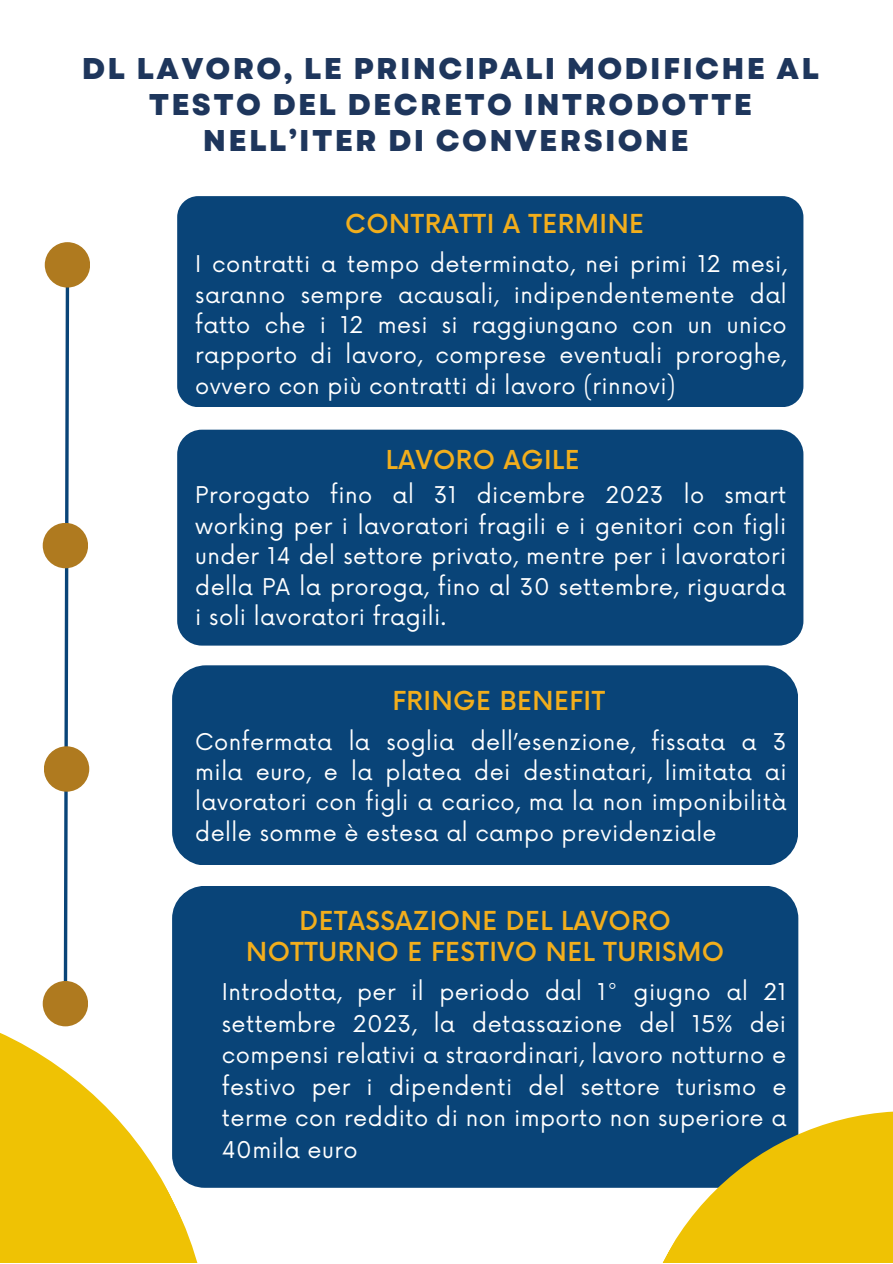
<style>
.page{position:relative;width:893px;height:1264px;background:#fff}
.page>*{position:absolute;margin:0;border:0;box-sizing:border-box;transform-origin:0 0}
.t1{font:800 30px/36px "Garet";letter-spacing:.075em;color:#1e365c;text-align:center}
.t2{font:500 25.5px/30.3px "Now";letter-spacing:.02em;color:#f2ae1c;text-align:center}
.t3{font:500 25.35px "Now";letter-spacing:.02em;color:#f2ae1c}
.t4{font:22.5px/30.3px "Now";letter-spacing:.02em;color:#fff;text-align:justify}
</style>
<div class="page">
<div style="left:172px;top:665px;width:626px;height:200px;background:#094478;border-radius:34px"></div>
<div style="left:177px;top:429px;width:626px;height:216px;background:#094478;border-radius:25px"></div>
<div style="left:177px;top:196px;width:626px;height:211px;background:#094478;border-radius:21px"></div>
<svg style="left:62px;top:286px;width:9px;height:661px"></svg>
<div style="left:45px;top:242px;width:45px;height:45px;background:#af7a1f;border-radius:50%"></div>
<div style="left:43px;top:523px;width:45px;height:45px;background:#af7a1f;border-radius:50%"></div>
<div style="left:44px;top:746px;width:45px;height:45px;background:#af7a1f;border-radius:50%"></div>
<div style="left:172px;top:885px;width:626px;height:302px;background:#094478;border-radius:33px"></div>
<svg style="left:593px;top:1071px;width:299px;height:191px"></svg>
<svg style="left:0;top:947px;width:263px;height:315px"></svg>
<h1 class="t1" style="left:82px;top:50px;width:738px">DL LAVORO, LE PRINCIPALI MODIFICHE AL<br>TESTO DEL DECRETO INTRODOTTE<br>NELL’ITER DI CONVERSIONE</h1>
<p class="t2" style="left:345px;top:210px;width:300px">CONTRATTI A TERMINE</p>
<p class="t4" style="left:195px;top:250px;width:593px">I contratti a tempo determinato, nei primi 12 mesi, saranno sempre acausali, indipendentemente dal fatto che i 12 mesi si raggiungano con un unico rapporto di lavoro, comprese eventuali proroghe, ovvero con più contratti di lavoro (rinnovi)</p>
<p class="t3" style="left:386px;top:446px;width:195px">LAVORO AGILE</p>
<p class="t4" style="left:195px;top:481px;width:592px">Prorogato fino al 31 dicembre 2023 lo smart working per i lavoratori fragili e i genitori con figli under 14 del settore privato, mentre per i lavoratori della PA la proroga, fino al 30 settembre, riguarda i soli lavoratori fragili.</p>
<p class="t2" style="left:392px;top:687px;width:214px">FRINGE BENEFIT</p>
<p class="t4" style="left:195px;top:727px;width:593px">Confermata la soglia dell’esenzione, fissata a 3 mila euro, e la platea dei destinatari, limitata ai lavoratori con figli a carico, ma la non imponibilità delle somme è estesa al campo previdenziale</p>
<p class="t2" style="left:246px;top:907px;width:479px">DETASSAZIONE DEL LAVORO<br>NOTTURNO E FESTIVO NEL TURISMO</p>
<p class="t4" style="left:222px;top:977px;width:566px;line-height:31.5px">Introdotta, per il periodo dal 1° giugno al 21 settembre 2023, la detassazione del 15% dei compensi relativi a straordinari, lavoro notturno e festivo per i dipendenti del settore turismo e terme con reddito di non importo non superiore a 40mila euro</p>
</div>
